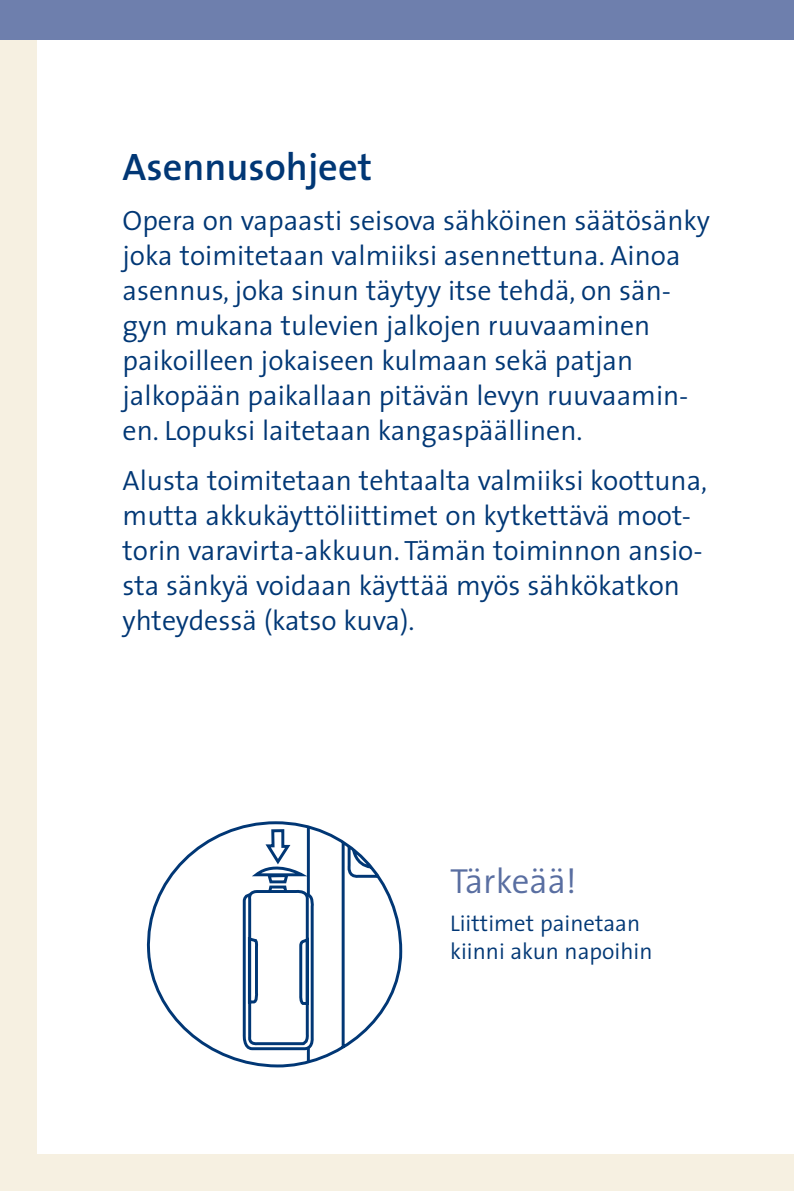
<style>
.page{position:relative;width:794px;height:1191px;background:#f6f0e1}
.page>*{position:absolute;margin:0;border:0;box-sizing:border-box;transform-origin:0 0}
.t1{font:600 38.5px "The Sans";color:#013775}
.t2{font:300 35px "The Sans";color:#596ea1}
.t3{font:300 28px/35px "The Sans";color:#013775}
.Billedtekst{font:300 22.75px/28px "The Sans";color:#013775}
</style>
<div class="page">
<div style="left:38px;top:38px;width:756px;height:1115px;background:#fff"></div>
<div style="left:0;top:0;width:794px;height:40px;background:#6e7fad"></div>
<svg style="left:147px;top:821px;width:255px;height:246px"></svg>
<svg style="left:241px;top:872px;width:74px;height:179px"></svg>
<p class="t1" style="left:123px;top:135px;width:251px">Asennusohjeet</p>
<p class="t3" style="left:123px;top:202px;width:589px">Opera on vapaasti seisova sähköinen säätösänky joka toimitetaan valmiiksi asennettuna. Ainoa asennus, joka sinun täytyy itse tehdä, on sän&shy;gyn mukana tulevien jalkojen ruuvaaminen paikoilleen jokaiseen kulmaan sekä patjan jalkopään paikallaan pitävän levyn ruuvaamin&shy;en. Lopuksi laitetaan kangaspäällinen.</p>
<p class="t3" style="left:123px;top:462px;width:586px">Alusta toimitetaan tehtaalta valmiiksi koottuna, mutta akkukäyttöliittimet on kytkettävä moot&shy;torin varavirta-akkuun. Tämän toiminnon ansio&shy;sta sänkyä voidaan käyttää myös sähkökatkon yhteydessä (katso kuva).</p>
<p class="t2" style="left:450px;top:851px;width:128px">Tärkeää!</p>
<p class="Billedtekst" style="left:450px;top:908px;width:204px">Liittimet painetaan kiinni akun napoihin</p>
</div>
